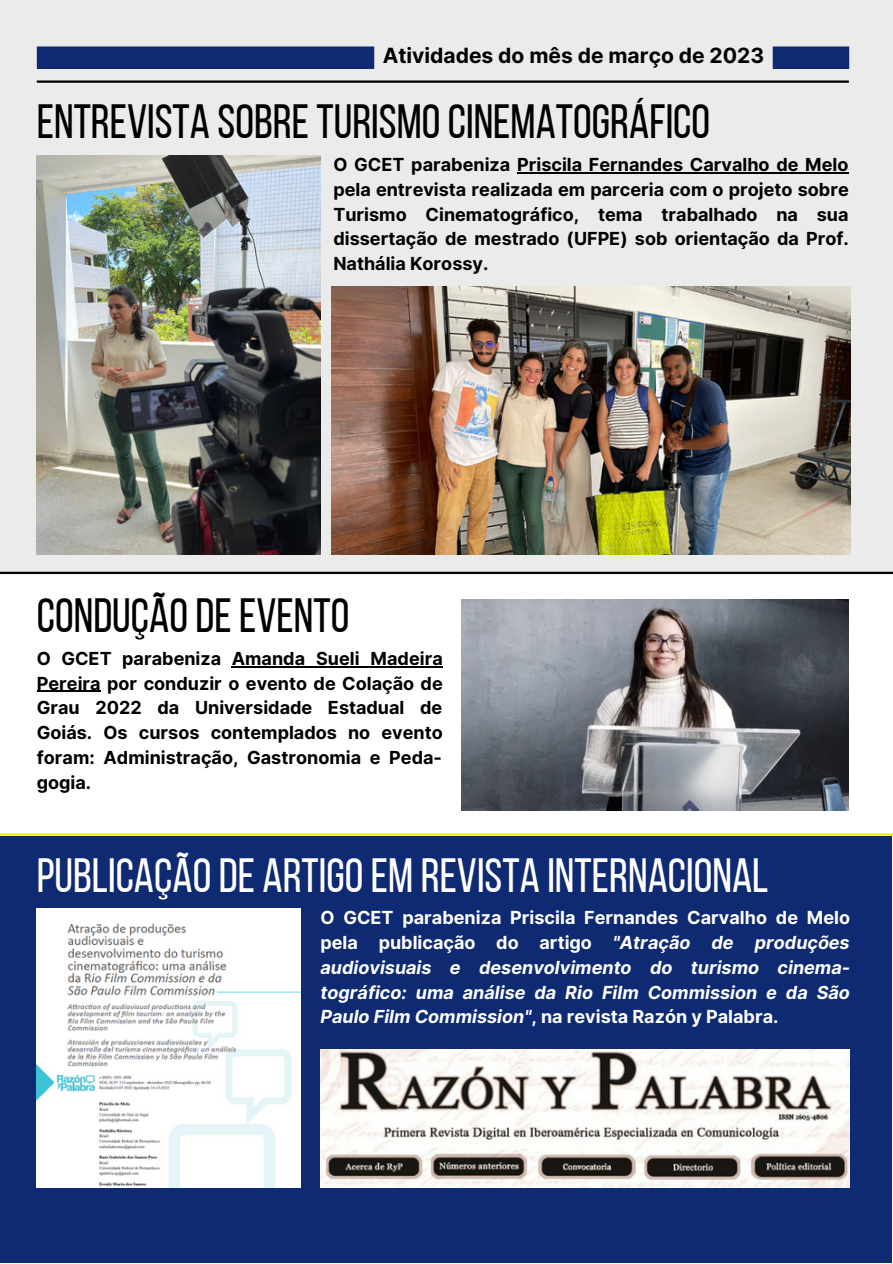
<style>
.page{position:relative;width:893px;height:1264px;background:#fff}
.page>*{position:absolute;margin:0;border:0;box-sizing:border-box;transform-origin:0 0}
.t1{font:48px "Bebas Neue";color:#000}
.t2{font:48px "Bebas Neue";color:#fff}
.t3{font:700 21px "Inter";color:#000}
.t4{font:700 18px/24.8px "Inter";color:#000;text-align:justify}
.t5{font:italic 700 18px/24.8px "Inter";color:#fff;text-align:justify}
.s1{font-style:normal}
</style>
<div class="page">
<div style="left:0;top:835px;width:891px;height:427px;background:#0e2a73"></div>
<div style="left:0;top:0;width:892px;height:573px;background:#ebebeb"></div>
<div style="left:37px;top:46px;width:337px;height:23px;background:#0e2a73"></div>
<div style="left:772px;top:46px;width:77px;height:23px;background:#0e2a73"></div>
<hr style="left:37px;top:80px;width:811px;height:3px;background:#000">
<hr style="left:0;top:833px;width:892px;height:2px;background:#ebf004">
<img style="left:37px;top:155px;width:283px;height:399px">
<img style="left:37px;top:908px;width:263px;height:278px">
<img style="left:332px;top:286px;width:518px;height:268px">
<hr style="left:0;top:571px;width:892px;height:3px;background:#000">
<img style="left:461px;top:599px;width:387px;height:211px">
<img style="left:320px;top:1049px;width:529px;height:138px">
<hr style="left:517px;top:172px;width:331px;height:1px;background:#000">
<hr style="left:232px;top:666px;width:211px;height:1px;background:#000">
<hr style="left:37px;top:690px;width:64px;height:2px;background:#000">
<p class="t3" style="left:382px;top:43px;width:383px">Atividades do mês de março de 2023</p>
<h1 class="t1" style="left:37px;top:102px;width:674px">ENTREVISTA SOBRETURISMOCINEMATOGRÁFICO</h1>
<p class="t4" style="left:333px;top:152px;width:517px">O GCET parabeniza Priscila Fernandes Carvalho de Melo pela entrevista realizada em parceria com o projeto sobre Turismo Cinematográfico, tema trabalhado na sua dissertação de mestrado (UFPE) sob orientação da Prof.<br>Nathália Korossy.</p>
<h1 class="t1" style="left:37px;top:596px;width:314px">CONDUÇÃODEEVENTO</h1>
<p class="t4" style="left:37px;top:646px;width:407px">O GCET parabeniza Amanda Sueli Madeira Pereira por conduzir o evento de Colação de Grau 2022 da Universidade Estadual de Goiás. Os cursos contemplados no evento foram: Administração, Gastronomia e Peda&shy;gogia.</p>
<h1 class="t2" style="left:37px;top:855px;width:733px">PUBLICAÇÃODE ARTIGOEM REVISTA INTERNACIONAL</h1>
<p class="t5" style="left:320px;top:905px;width:531px"><span class="s1">O GCET parabeniza Priscila Fernandes Carvalho de Melo pela publicação do artigo</span> "Atração de produções audiovisuais e desenvolvimento do turismo cinema&shy;tográfico: uma análise da Rio Film Commission e da São Paulo Film Commission"<span class="s1">, na revista Razón y Palabra.</span></p>
</div>
